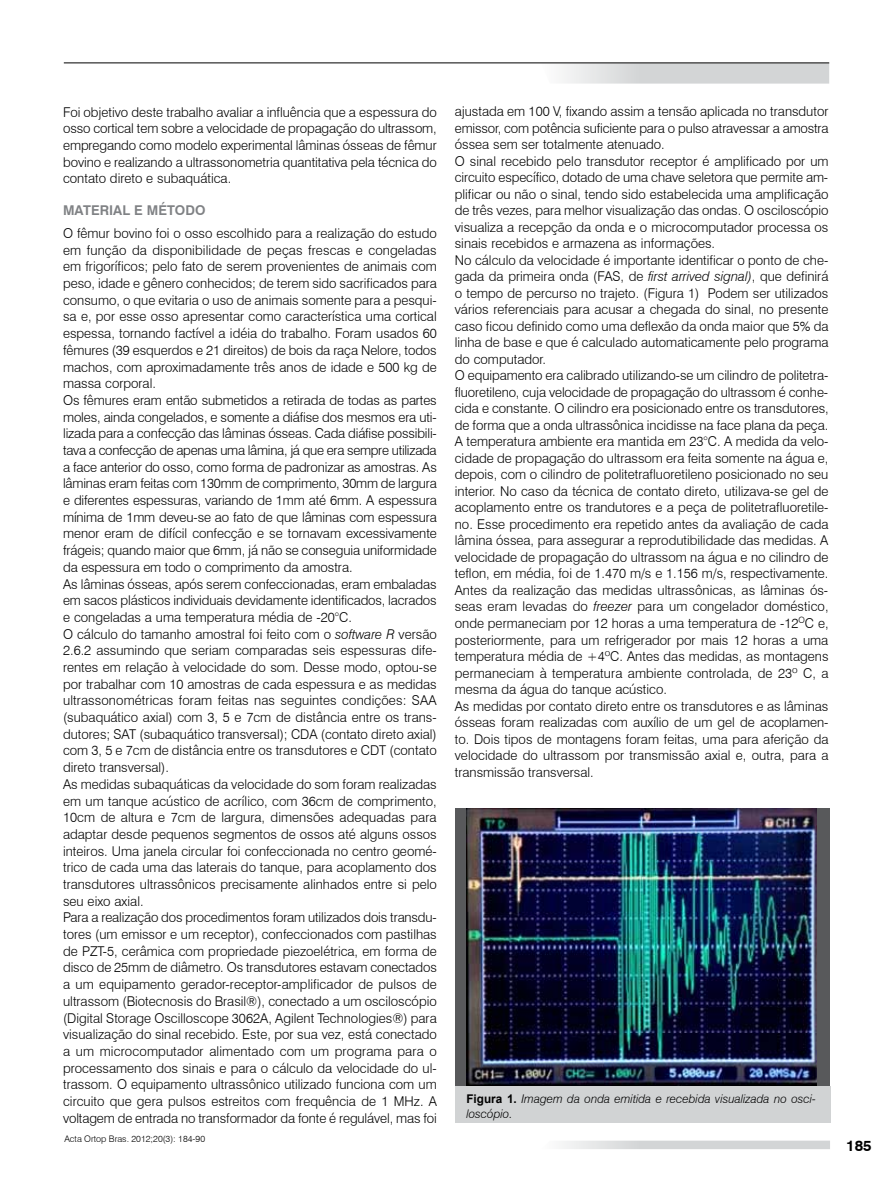
<style>
.page{position:relative;width:893px;height:1191px;background:#fff}
.page>*{position:absolute;margin:0;border:0;box-sizing:border-box;transform-origin:0 0}
.t1{font:700 15px "Swiss 721 BT";color:#000}
.t2{font:300 13.5px/16.6px "Swiss 721 BT";color:#000}
.t3{font:700 13.5px "Swiss 721 BT";color:#808285}
.t4{font:italic 300 12px/15px "Swiss 721 BT";color:#000}
.t5{font:300 9px "Swiss 721 BT";color:#000}
.s1{font-style:italic}
.s2{font-family:"Arial";font-weight:700;font-style:normal}
</style>
<div class="page">
<svg style="left:563px;top:64px;width:266px;height:20px;background:#d8dadb"></svg>
<svg style="left:563px;top:1140px;width:267px;height:9px"></svg>
<hr style="left:64px;top:63px;width:765px;height:1px;background:#000">
<div style="left:455px;top:808px;width:375px;height:277px;background:#58595b"></div>
<img style="left:466px;top:808px;width:350px;height:278px">
<div style="left:455px;top:1086px;width:375px;height:36px;background:#d1d3d4"></div>
<p class="t2" style="left:63px;top:103px;width:375px;text-align:justify">Foi objetivo deste trabalho avaliar a influência que a espessura do osso cortical tem sobre a velocidade de propagação do ultrassom, empregando como modelo experimental lâminas ósseas de fêmur bovino e realizando a ultrassonometria quantitativa pela técnica do contato direto e subaquática.</p>
<p class="t3" style="left:63px;top:202px;width:21px">MATERIAL</p>
<p class="t3" style="left:134px;top:202px;width:35px">E MÉTODO</p>
<p class="t2" style="left:63px;top:225px;width:375px">O fêmur bovino foi o osso escolhido para a realização do estudo em função da disponibilidade de peças frescas e congeladas em frigoríficos; pelo fato de serem provenientes de animais com peso, idade e gênero conhecidos; de terem sido sacrificados para consumo, o que evitaria o uso de animais somente para a pesqui&shy;sa e, por esse osso apresentar como característica uma cortical espessa, tornando factível a idéia do trabalho. Foram usados 60 fêmures (39 esquerdos e 21 direitos) de bois da raça Nelore, todos machos, com aproximadamente três anos de idade e 500 kg de massa corporal.<br>Os fêmures eram então submetidos a retirada de todas as partes moles, ainda congelados, e somente a diáfise dos mesmos era uti&shy;lizada para a confecção das lâminas ósseas. Cada diáfise possibili&shy;tava a confecção de apenas uma lâmina, já que era sempre utilizada a face anterior do osso, como forma de padronizar as amostras. As lâminas eram feitas com 130mm de comprimento, 30mm de largura e diferentes espessuras, variando de 1mm até 6mm. A espessura mínima de 1mm deveu-se ao fato de que lâminas com espessura menor eram de difícil confecção e se tornavam excessivamente frágeis; quando maior que 6mm, já não se conseguia uniformidade da espessura em todo o comprimento da amostra.<br>As lâminas ósseas, após serem confeccionadas, eram embaladas em sacos plásticos individuais devidamente identificados, lacrados e congeladas a uma temperatura média de -20°C.<br>O cálculo do tamanho amostral foi feito com o <span class="s1">software R</span> versão 2.6.2 assumindo que seriam comparadas seis espessuras dife&shy;rentes em relação à velocidade do som. Desse modo, optou-se por trabalhar com 10 amostras de cada espessura e as medidas ultrassonométricas foram feitas nas seguintes condições: SAA (subaquático axial) com 3, 5 e 7cm de distância entre os trans&shy;dutores; SAT (subaquático transversal); CDA (contato direto axial) com 3, 5 e 7cm de distância entre os transdutores e CDT (contato direto transversal).<br>As medidas subaquáticas da velocidade do som foram realizadas em um tanque acústico de acrílico, com 36cm de comprimento, 10cm de altura e 7cm de largura, dimensões adequadas para adaptar desde pequenos segmentos de ossos até alguns ossos inteiros. Uma janela circular foi confeccionada no centro geomé&shy;trico de cada uma das laterais do tanque, para acoplamento dos transdutores ultrassônicos precisamente alinhados entre si pelo seu eixo axial.<br>Para a realização dos procedimentos foram utilizados dois transdu&shy;tores (um emissor e um receptor), confeccionados com pastilhas de PZT-5, cerâmica com propriedade piezoelétrica, em forma de disco de 25mm de diâmetro. Os transdutores estavam conectados a um equipamento gerador-receptor-amplificador de pulsos de ultrassom (Biotecnosis do Brasil®), conectado a um osciloscópio (Digital Storage Oscilloscope 3062A, Agilent Technologies®) para visualização do sinal recebido. Este, por sua vez, está conectado a um microcomputador alimentado com um programa para o processamento dos sinais e para o cálculo da velocidade do ul&shy;trassom. O equipamento ultrassônico utilizado funciona com um circuito que gera pulsos estreitos com frequência de 1 MHz. A voltagem de entrada no transformador da fonte é regulável, mas foi</p>
<p class="t5" style="left:64px;top:1133px;width:142px">Acta Ortop Bras. 2012;20(3): 184-90</p>
<p class="t2" style="left:455px;top:103px;width:375px">ajustada em 100 V, fixando assim a tensão aplicada no transdutor emissor, com potência suficiente para o pulso atravessar a amostra óssea sem ser totalmente atenuado.<br>O sinal recebido pelo transdutor receptor é amplificado por um circuito específico, dotado de uma chave seletora que permite am&shy;plificar ou não o sinal, tendo sido estabelecida uma amplificação de três vezes, para melhor visualização das ondas. O osciloscópio visualiza a recepção da onda e o microcomputador processa os sinais recebidos e armazena as informações.<br>No cálculo da velocidade é importante identificar o ponto de che&shy;gada da primeira onda (FAS, de <span class="s1">first arrived signal)</span>, que definirá o tempo de percurso no trajeto. (Figura 1) Podem ser utilizados vários referenciais para acusar a chegada do sinal, no presente caso ficou definido como uma deflexão da onda maior que 5% da linha de base e que é calculado automaticamente pelo programa do computador.<br>O equipamento era calibrado utilizando-se um cilindro de politetra&shy;fluoretileno, cuja velocidade de propagação do ultrassom é conhe&shy;cida e constante. O cilindro era posicionado entre os transdutores, de forma que a onda ultrassônica incidisse na face plana da peça.<br>A temperatura ambiente era mantida em 23°C. A medida da velo&shy;cidade de propagação do ultrassom era feita somente na água e, depois, com o cilindro de politetrafluoretileno posicionado no seu interior. No caso da técnica de contato direto, utilizava-se gel de acoplamento entre os trandutores e a peça de politetrafluoretile&shy;no. Esse procedimento era repetido antes da avaliação de cada lâmina óssea, para assegurar a reprodutibilidade das medidas. A velocidade de propagação do ultrassom na água e no cilindro de teflon, em média, foi de 1.470 m/s e 1.156 m/s, respectivamente.<br>Antes da realização das medidas ultrassônicas, as lâminas ós&shy;seas eram levadas do <span class="s1">freezer</span> para um congelador doméstico, onde permaneciam por 12 horas a uma temperatura de -12<sup>O</sup>C e, posteriormente, para um refrigerador por mais 12 horas a uma temperatura média de +4ºC. Antes das medidas, as montagens permaneciam à temperatura ambiente controlada, de 23º C, a mesma da água do tanque acústico.<br>As medidas por contato direto entre os transdutores e as lâminas ósseas foram realizadas com auxílio de um gel de acoplamen&shy;to. Dois tipos de montagens foram feitas, uma para aferição da velocidade do ultrassom por transmissão axial e, outra, para a transmissão transversal.</p>
<p class="t4" style="left:466px;top:1090px;width:351px"><span class="s2">Figura 1.</span> Imagem da onda emitida e recebida visualizada no osci&shy;loscópio.</p>
<p class="t1" style="left:846px;top:1136px;width:27px">185</p>
</div>
